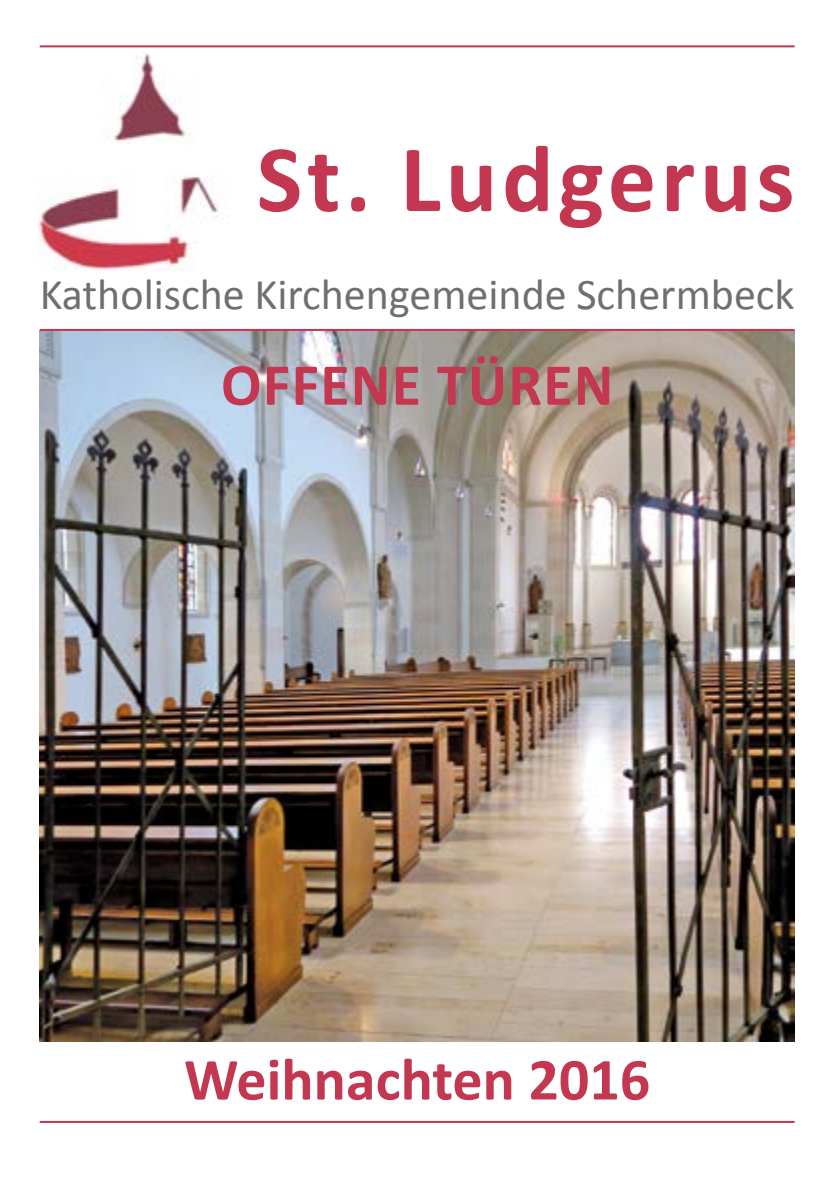
<style>
.page{position:relative;width:840px;height:1191px;background:#fff}
.page>*{position:absolute;margin:0;border:0;box-sizing:border-box;transform-origin:0 0}
.t1{font:700 96px "Calibri";letter-spacing:.05em;color:#c33750}
.t2{font:700 60px "Calibri";color:#c33750}
.t3{font:700 60px "Calibri";letter-spacing:.02em;color:#c33750}
.t4{font:44px "Calibri";color:#706f6f}
</style>
<div class="page">
<img style="left:40px;top:331px;width:754px;height:710px">
<hr style="left:40px;top:1121px;width:754px;height:2px;background:#c33750">
<hr style="left:40px;top:329px;width:754px;height:2px;background:#c33750">
<hr style="left:40px;top:45px;width:754px;height:2px;background:#c33750">
<img style="left:38px;top:53px;width:181px;height:218px">
<h1 class="t1" style="left:257px;top:120px;width:539px">St. Ludgerus</h1>
<p class="t4" style="left:40px;top:267px;width:756px">Katholische Kirchengemeinde Schermbeck</p>
<h2 class="t3" style="left:221px;top:347px;width:393px">OFFENE TÜREN</h2>
<h2 class="t2" style="left:184px;top:1042px;width:467px">Weihnachten 2016</h2>
</div>
